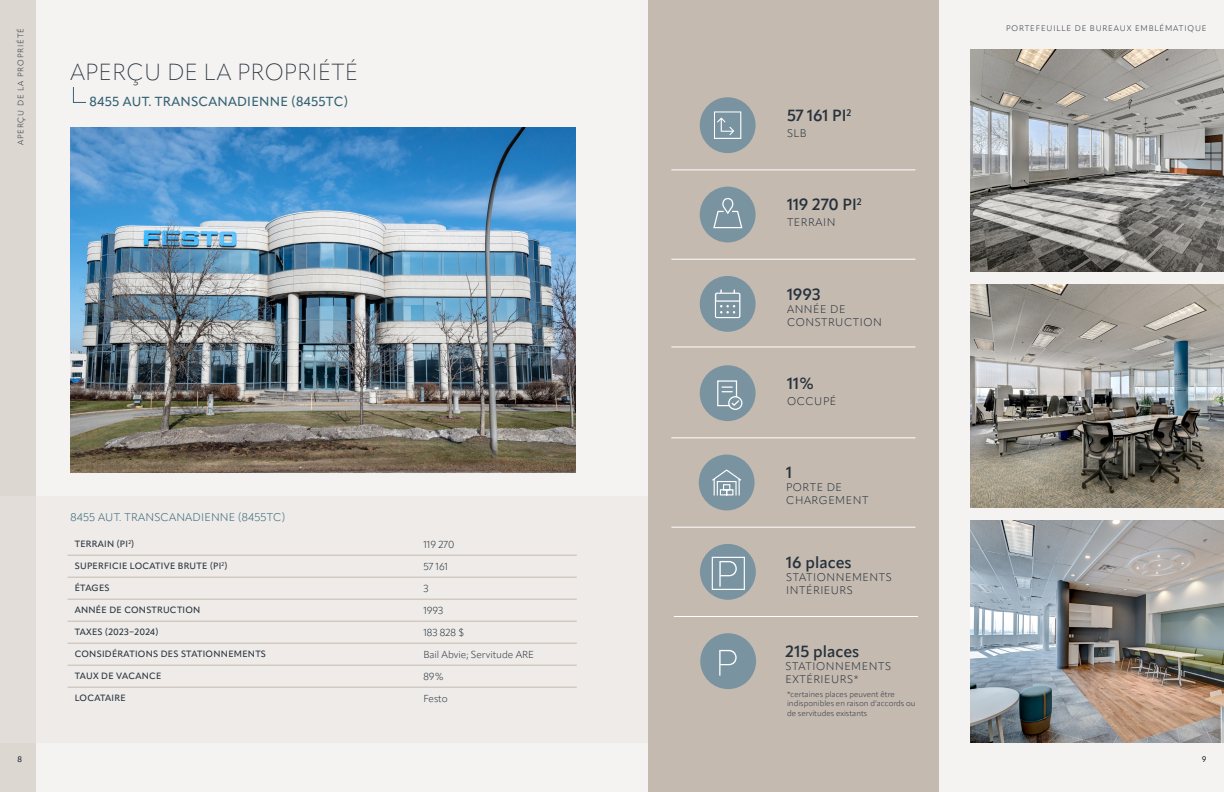
<style>
.page{position:relative;width:1224px;height:792px;background:#fff}
.page>*{position:absolute;margin:0;border:0;box-sizing:border-box;transform-origin:0 0}
.t1{font:200 23px "Apparat";letter-spacing:.01em;color:#26323d}
.t2{font:600 16px "Apparat";color:#26323d}
.t3{font:500 13px "Apparat";letter-spacing:.02em;color:#356476}
.t4{font:300 11px/13px "Apparat";letter-spacing:.05em;color:#26323d}
.t5{font:300 11px "Apparat";letter-spacing:.02em;color:#356476}
.t6{font:300 10px "Apparat";color:#26323d}
.t7{font:500 9px "Apparat";letter-spacing:.03em;color:#26323d}
.t8{font:300 8px/9.6px "Apparat";color:#26323d}
.t9{font:300 8px "Apparat";letter-spacing:.11em;color:#26323d}
.t10{font:500 8px "Apparat";color:#26323d}
</style>
<div class="page">
<div style="left:0;top:0;width:36px;height:792px;background:#ddd7d1"></div>
<div style="left:36px;top:0;width:1188px;height:792px;background:#f5f3f1"></div>
<img style="left:71px;top:127px;width:505px;height:346px">
<div style="left:67px;top:554px;width:510px;height:134px;background:#eeebe8"></div>
<hr style="left:68px;top:555px;width:348px;height:1px;background:#c5bab0">
<hr style="left:416px;top:555px;width:161px;height:1px;background:#c5bab0">
<hr style="left:68px;top:577px;width:348px;height:1px;background:#c5bab0">
<hr style="left:416px;top:577px;width:161px;height:1px;background:#c5bab0">
<hr style="left:68px;top:599px;width:348px;height:1px;background:#c5bab0">
<hr style="left:416px;top:599px;width:161px;height:1px;background:#c5bab0">
<hr style="left:68px;top:621px;width:348px;height:1px;background:#c5bab0">
<hr style="left:416px;top:621px;width:161px;height:1px;background:#c5bab0">
<hr style="left:68px;top:643px;width:348px;height:1px;background:#c5bab0">
<hr style="left:416px;top:643px;width:161px;height:1px;background:#c5bab0">
<hr style="left:68px;top:665px;width:348px;height:1px;background:#c5bab0">
<hr style="left:416px;top:665px;width:161px;height:1px;background:#c5bab0">
<hr style="left:68px;top:687px;width:348px;height:1px;background:#c5bab0">
<hr style="left:416px;top:687px;width:161px;height:1px;background:#c5bab0">
<div style="left:648px;top:0;width:291px;height:792px;background:#c5bab0"></div>
<img style="left:970px;top:49px;width:254px;height:222px">
<img style="left:970px;top:285px;width:254px;height:222px">
<img style="left:970px;top:521px;width:254px;height:222px">
<div style="left:700px;top:276px;width:56px;height:56px;background:#7993a1;border-radius:50%"></div>
<svg style="left:715px;top:289px;width:25px;height:29px"></svg>
<div style="left:700px;top:365px;width:56px;height:56px;background:#7993a1;border-radius:50%"></div>
<svg style="left:717px;top:380px;width:26px;height:30px"></svg>
<div style="left:699px;top:455px;width:56px;height:55px;background:#7993a1;border-radius:50%"></div>
<svg style="left:712px;top:469px;width:30px;height:27px"></svg>
<div style="left:700px;top:97px;width:56px;height:56px;background:#7993a1;border-radius:50%"></div>
<svg style="left:714px;top:111px;width:27px;height:28px"></svg>
<div style="left:700px;top:187px;width:56px;height:55px;background:#7993a1;border-radius:50%"></div>
<svg style="left:713px;top:198px;width:30px;height:31px"></svg>
<hr style="left:671px;top:169px;width:244px;height:1px;background:#fff">
<hr style="left:671px;top:259px;width:244px;height:1px;background:#fff">
<hr style="left:671px;top:347px;width:244px;height:1px;background:#fff">
<hr style="left:671px;top:437px;width:244px;height:1px;background:#fff">
<svg style="left:73px;top:87px;width:13px;height:16px"></svg>
<div style="left:700px;top:544px;width:56px;height:56px;background:#7993a1;border-radius:50%"></div>
<hr style="left:671px;top:527px;width:244px;height:1px;background:#fff">
<div style="left:700px;top:633px;width:56px;height:56px;background:#7993a1;border-radius:50%"></div>
<hr style="left:674px;top:616px;width:244px;height:1px;background:#fff">
<svg style="left:719px;top:650px;width:18px;height:26px"></svg>
<svg style="left:711px;top:556px;width:34px;height:34px"></svg>
<p class="t9" style="left:16px;top:145px;width:119px;rotate:-90deg">APERÇU DE LA PROPRIÉTÉ</p>
<h1 class="t1" style="left:71px;top:59px;width:289px">APERÇU DE LA PROPRIÉTÉ</h1>
<h3 class="t3" style="left:90px;top:94px;width:260px">8455 AUT. TRANSCANADIENNE (8455TC)</h3>
<p class="t10" style="left:18px;top:754px;width:6px">8</p>
<p class="t5" style="left:71px;top:511px;width:216px">8455 AUT. TRANSCANADIENNE (8455TC)</p>
<p class="t7" style="left:75px;top:539px;width:61px">TERRAIN (PI<sup>2</sup>)</p>
<p class="t6" style="left:423px;top:538px;width:32px">119 270</p>
<p class="t7" style="left:75px;top:561px;width:154px">SUPERFICIE LOCATIVE BRUTE (PI<sup>2</sup>)</p>
<p class="t6" style="left:423px;top:560px;width:26px">57 161</p>
<p class="t7" style="left:75px;top:583px;width:36px">ÉTAGES</p>
<p class="t6" style="left:423px;top:582px;width:7px">3</p>
<p class="t7" style="left:75px;top:605px;width:127px">ANNÉE DE CONSTRUCTION</p>
<p class="t6" style="left:423px;top:604px;width:21px">1993</p>
<p class="t7" style="left:75px;top:627px;width:85px">TAXES (2023–2024)</p>
<p class="t6" style="left:423px;top:626px;width:42px">183 828 $</p>
<p class="t7" style="left:75px;top:649px;width:193px">CONSIDÉRATIONS DES STATIONNEMENTS</p>
<p class="t6" style="left:423px;top:648px;width:112px">Bail Abvie; Servitude ARE</p>
<p class="t7" style="left:75px;top:671px;width:88px">TAUX DE VACANCE</p>
<p class="t6" style="left:423px;top:670px;width:22px">89%</p>
<p class="t7" style="left:75px;top:693px;width:52px">LOCATAIRE</p>
<p class="t6" style="left:423px;top:692px;width:26px">Festo</p>
<h2 class="t2" style="left:787px;top:106px;width:66px">57 161 PI<sup>2</sup></h2>
<p class="t4" style="left:787px;top:127px;width:21px">SLB</p>
<h2 class="t2" style="left:787px;top:195px;width:76px">119 270 PI<sup>2</sup></h2>
<p class="t4" style="left:787px;top:216px;width:50px">TERRAIN</p>
<h2 class="t2" style="left:787px;top:285px;width:35px">1993</h2>
<p class="t4" style="left:787px;top:303px;width:96px">ANNÉE DE<br>CONSTRUCTION</p>
<h2 class="t2" style="left:787px;top:374px;width:29px">11%</h2>
<p class="t4" style="left:787px;top:395px;width:51px">OCCUPÉ</p>
<h2 class="t2" style="left:786px;top:463px;width:7px">1</h2>
<p class="t4" style="left:786px;top:481px;width:84px">PORTE DE<br>CHARGEMENT</p>
<h2 class="t2" style="left:786px;top:552px;width:67px">16 places</h2>
<p class="t4" style="left:786px;top:570px;width:107px">STATIONNEMENTS<br>INTÉRIEURS</p>
<h2 class="t2" style="left:786px;top:642px;width:75px">215 places</h2>
<p class="t4" style="left:786px;top:660px;width:107px">STATIONNEMENTS<br>EXTÉRIEURS*</p>
<p class="t8" style="left:787px;top:689px;width:130px">*certaines places peuvent être indisponibles en raison d’accords ou de servitudes existants</p>
<p class="t9" style="left:1006px;top:24px;width:202px">PORTEFEUILLE DE BUREAUX EMBLÉMATIQUE</p>
<p class="t10" style="left:1202px;top:754px;width:6px">9</p>
</div>
